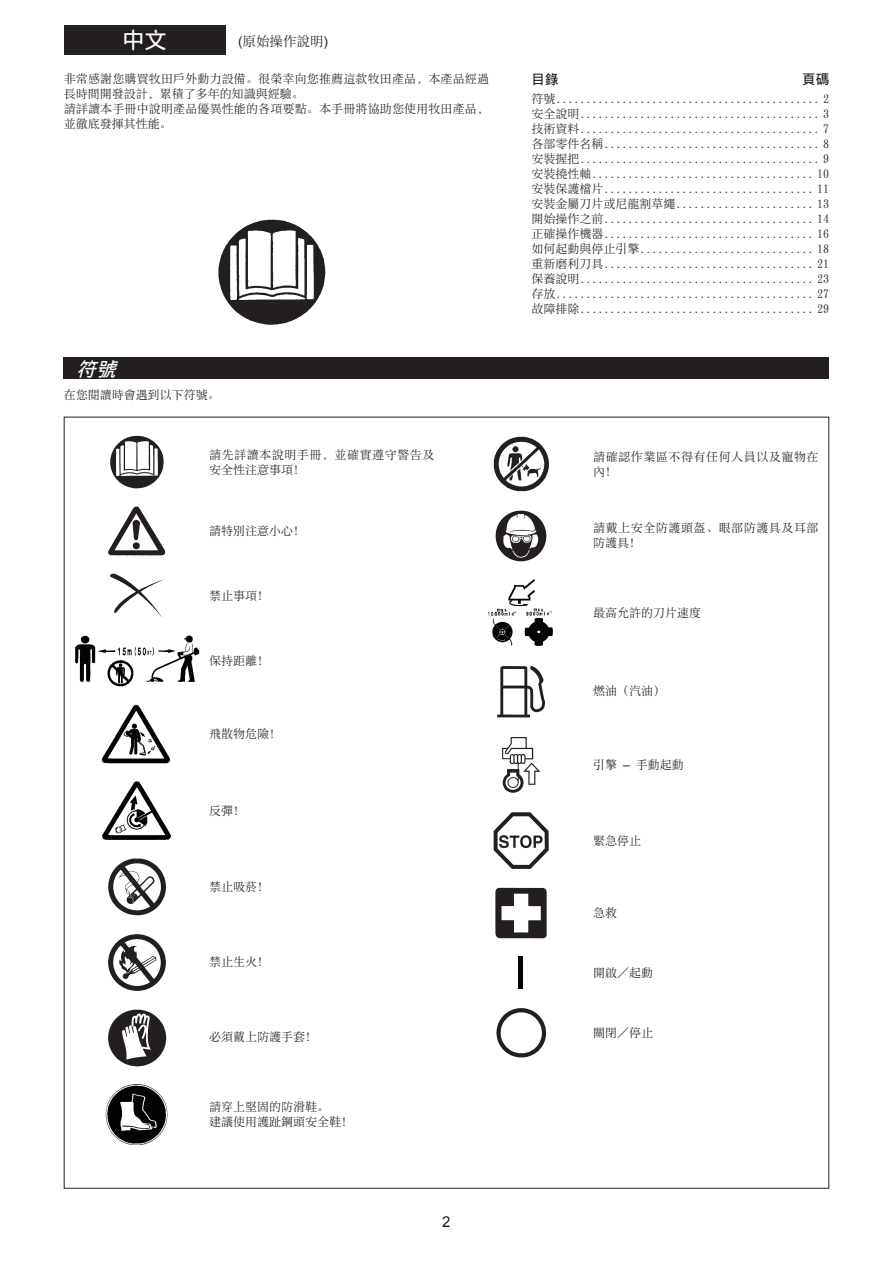
<style>
.page{position:relative;width:893px;height:1263px;background:#fff}
.page>*{position:absolute;margin:0;border:0;box-sizing:border-box;transform-origin:0 0}
.t1{font:22.5px "DF Hei W5 A";color:#fff}
.t2{font:italic 19.5px "DF Hei W5 A";color:#fff}
.t3{font:15px "Arial";color:#231f20}
.t4{font:13.5px "DF Song W3 A";color:#231f20}
.t5{font:13.5px "DF Hei W5 A";color:#231f20}
.t6{font:12px/15px "DF Song W3 A";color:#231f20}
.t7{font:12px/15px "DF Song W3 A";letter-spacing:.045em;color:#231f20}
.s1{font-family:"Arial"}
</style>
<div class="page">
<div style="left:64px;top:357px;width:765px;height:21px;background:#231f20"></div>
<div style="left:64px;top:26px;width:161px;height:29px;background:#231f20"></div>
<img style="left:110px;top:435px;width:54px;height:54px">
<img style="left:108px;top:506px;width:58px;height:50px">
<img style="left:110px;top:573px;width:54px;height:44px">
<img style="left:74px;top:635px;width:126px;height:51px">
<img style="left:101px;top:704px;width:70px;height:59px">
<img style="left:102px;top:781px;width:69px;height:59px">
<img style="left:108px;top:858px;width:58px;height:58px">
<img style="left:108px;top:934px;width:58px;height:57px">
<img style="left:108px;top:1009px;width:58px;height:57px">
<img style="left:105px;top:1084px;width:63px;height:61px">
<img style="left:493px;top:436px;width:56px;height:56px">
<img style="left:495px;top:510px;width:52px;height:51px">
<img style="left:488px;top:579px;width:66px;height:67px">
<img style="left:497px;top:665px;width:48px;height:53px">
<img style="left:502px;top:737px;width:38px;height:56px">
<img style="left:493px;top:812px;width:56px;height:57px">
<img style="left:495px;top:887px;width:52px;height:52px">
<hr style="left:519px;top:956px;width:4px;height:32px;background:#030303">
<img style="left:496px;top:1008px;width:51px;height:50px">
<img style="left:218px;top:219px;width:108px;height:106px">
<h1 class="t1" style="left:122px;top:29px;width:46px">中文</h1>
<p class="t4" style="left:238px;top:35px;width:91px"><span class="s1">(</span>原始操作說明<span class="s1">)</span></p>
<p class="t6" style="left:64px;top:71px;width:427px">非常感謝您購買牧田戶外動力設備。很榮幸向您推薦這款牧田產品，本產品經過長時間開發設計，累積了多年的知識與經驗。<br>請詳讀本手冊中說明產品優異性能的各項要點。本手冊將協助您使用牧田產品，並徹底發揮其性能。</p>
<p class="t5" style="left:531px;top:72px;width:28px">目錄</p>
<p class="t5" style="left:802px;top:72px;width:28px">頁碼</p>
<p class="t6" style="left:531px;top:91px;width:299px;text-align:justify">符號............................................ 2安全說明........................................ 3技術資料........................................ 7各部零件名稱.................................... 8安裝握把........................................ 9安裝撓性軸..................................... 10安裝保護檔片................................... 11安裝金屬刀片或尼龍割草繩....................... 13開始操作之前................................... 14正確操作機器................................... 16如何起動與停止引擎............................. 18重新磨利刀具................................... 21保養說明....................................... 23存放........................................... 27故障排除....................................... 29</p>
<h2 class="t2" style="left:77px;top:359px;width:46px">符號</h2>
<p class="t6" style="left:64px;top:388px;width:157px">在您閱讀時會遇到以下符號。</p>
<p class="t7" style="left:209px;top:447px;width:227px">請先詳讀本說明手冊，並確實遵守警告及安全性注意事項！</p>
<p class="t6" style="left:209px;top:524px;width:97px">請特別注意小心！</p>
<p class="t6" style="left:209px;top:588px;width:61px">禁止事項！</p>
<p class="t6" style="left:209px;top:653px;width:61px">保持距離！</p>
<p class="t6" style="left:209px;top:726px;width:73px">飛散物危險！</p>
<p class="t6" style="left:209px;top:803px;width:37px">反彈！</p>
<p class="t6" style="left:209px;top:879px;width:61px">禁止吸菸！</p>
<p class="t6" style="left:209px;top:954px;width:61px">禁止生火！</p>
<p class="t6" style="left:209px;top:1030px;width:109px">必須戴上防護手套！</p>
<p class="t6" style="left:209px;top:1099px;width:145px">請穿上堅固的防滑鞋。<br>建議使用護趾鋼頭安全鞋！</p>
<p class="t3" style="left:442px;top:1212px;width:10px">2</p>
<p class="t7" style="left:593px;top:449px;width:227px">請確認作業區不得有任何人員以及寵物在內！</p>
<p class="t7" style="left:593px;top:521px;width:227px">請戴上安全防護頭盔、眼部防護具及耳部防護具！</p>
<p class="t6" style="left:593px;top:605px;width:109px">最高允許的刀片速度</p>
<p class="t6" style="left:593px;top:683px;width:73px">燃油（汽油）</p>
<p class="t6" style="left:593px;top:758px;width:92px">引擎 <span class="s1">–</span> 手動起動</p>
<p class="t6" style="left:593px;top:833px;width:49px">緊急停止</p>
<p class="t6" style="left:593px;top:905px;width:25px">急救</p>
<p class="t6" style="left:593px;top:965px;width:61px">開啟／起動</p>
<p class="t6" style="left:593px;top:1025px;width:61px">關閉／停止</p>
</div>
